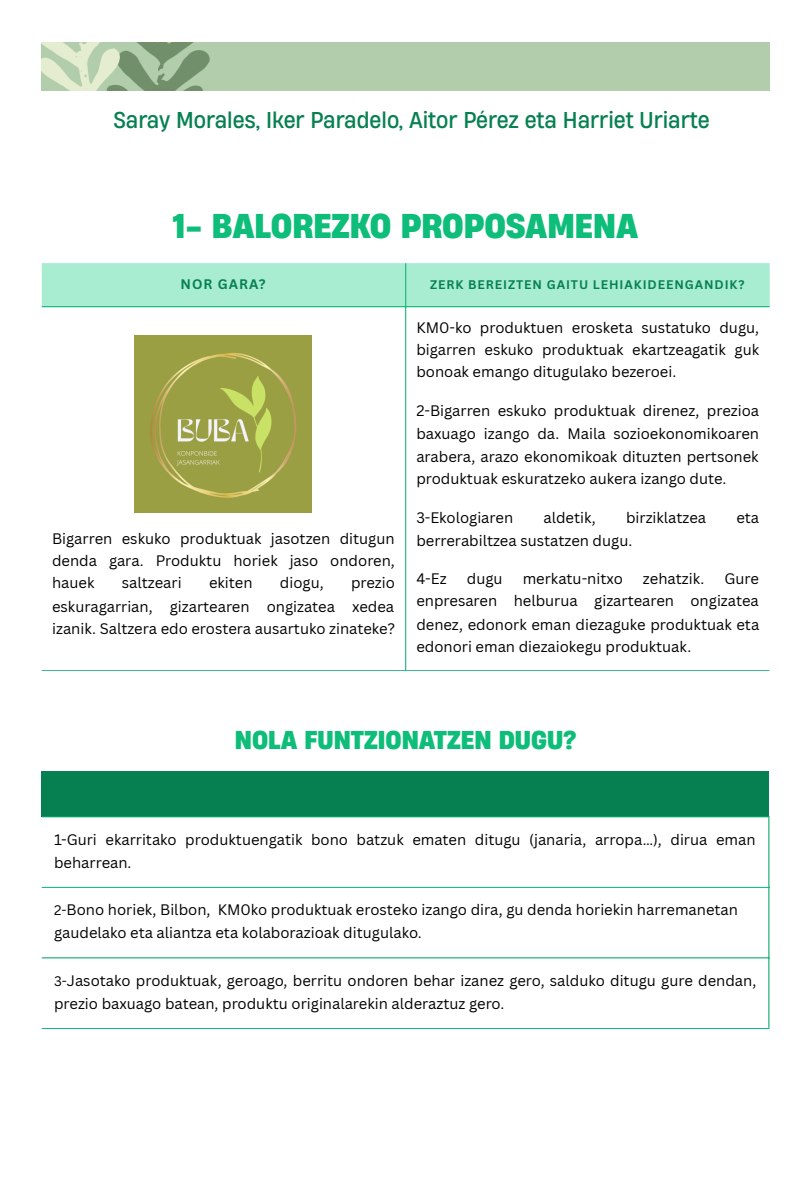
<style>
.page{position:relative;width:810px;height:1181px;background:#fff}
.page>*{position:absolute;margin:0;border:0;box-sizing:border-box;transform-origin:0 0}
.t1{font:700 32.25px "Heading Now 66";color:#0dbd79}
.t2{font:700 24.3px "Heading Now 66";color:#0dbd79}
.t3{font:21.6px "Heading Now 64";color:#068051}
.t4{font:14.85px/22.5px "Canva Sans";color:#000;text-align:justify}
.t5{font:700 13.5px "Canva Sans";letter-spacing:.075em;color:#068051}
.t6{font:700 12.15px "Canva Sans";letter-spacing:.075em;color:#068051}
.s1{font-size:13.5px}
</style>
<div class="page">
<img style="left:42px;top:42px;width:728px;height:48px">
<div style="left:42px;top:263px;width:728px;height:44px;background:#a8edd2"></div>
<img style="left:135px;top:335px;width:177px;height:177px">
<hr style="left:405px;top:263px;width:1px;height:407px;background:#0dbd79">
<hr style="left:42px;top:306px;width:727px;height:1px;background:#0dbd79">
<hr style="left:42px;top:670px;width:727px;height:1px;background:#0dbd79">
<div style="left:42px;top:772px;width:727px;height:45px;background:#068051"></div>
<hr style="left:768px;top:817px;width:1px;height:211px;background:#0dbd79">
<hr style="left:42px;top:816px;width:727px;height:1px;background:#0dbd79">
<hr style="left:42px;top:886px;width:727px;height:1px;background:#0dbd79">
<hr style="left:42px;top:957px;width:727px;height:1px;background:#0dbd79">
<hr style="left:42px;top:1028px;width:727px;height:1px;background:#0dbd79">
<p class="t3" style="left:113px;top:105px;width:598px">Saray Morales, Iker Paradelo, Aitor Pérez eta Harriet Uriarte</p>
<p class="t1" style="left:173px;top:204px;width:466px">1- BALOREZKO PROPOSAMENA</p>
<p class="t5" style="left:180px;top:274px;width:87px">NOR GARA?</p>
<p class="t6" style="left:430px;top:276px;width:316px">ZERK BEREIZTEN GAITU LEHIAKIDEENGANDIK?</p>
<p class="t4" style="left:52px;top:527px;width:344px">Bigarren eskuko produktuak jasotzen ditugun denda gara. Produktu horiek jaso ondoren, hauek</p>
<p class="t4" style="left:52px;top:571px;width:344px;text-indent:299px">prezio eskuragarrian, gizartearen ongizatea xedea izanik. Saltzera edo erostera ausartuko zinateke?</p>
<p class="t4" style="left:122px;top:571px;width:61px">saltzeari</p>
<p class="t4" style="left:209px;top:571px;width:45px">ekiten</p>
<p class="t4" style="left:280px;top:571px;width:45px">diogu,</p>
<p class="t4" style="left:416px;top:316px;width:344px">KM0-ko produktuen erosketa sustatuko dugu, bigarren eskuko produktuak ekartzeagatik guk bonoak emango ditugulako bezeroei.</p>
<p class="t4" style="left:416px;top:399px;width:344px">2-Bigarren eskuko produktuak direnez, prezioa baxuago izango da. Maila sozioekonomikoaren arabera, arazo ekonomikoak dituzten pertsonek produktuak eskuratzeko aukera izango dute.</p>
<p class="t4" style="left:416px;top:505px;width:98px">3-Ekologiaren</p>
<p class="t4" style="left:543px;top:505px;width:54px">aldetik,</p>
<p class="t4" style="left:626px;top:505px;width:82px">birziklatzea</p>
<p class="t4" style="left:736px;top:505px;width:24px">eta</p>
<p class="t4" style="left:416px;top:529px;width:218px">berrerabiltzea sustatzen dugu.</p>
<p class="t4" style="left:416px;top:567px;width:32px">4-Ez</p>
<p class="t4" style="left:467px;top:567px;width:37px">dugu</p>
<p class="t4" style="left:523px;top:567px;width:102px">merkatu-nitxo</p>
<p class="t4" style="left:643px;top:567px;width:63px">zehatzik.</p>
<p class="t4" style="left:416px;top:567px;width:344px;text-indent:308px">Gure enpresaren helburua gizartearen ongizatea denez, edonork eman diezaguke produktuak eta edonori eman diezaiokegu produktuak.</p>
<p class="t2" style="left:235px;top:723px;width:343px">NOLA FUNTZIONATZEN DUGU?</p>
<p class="t4" style="left:54px;top:827px;width:703px;line-height:23.2px">1-Guri ekarritako produktuengatik bono batzuk ematen ditugu (janaria, arropa…), dirua eman beharrean.</p>
<p class="t4" style="left:54px;top:897px;width:685px;line-height:23.2px"><span class="s1">2-</span>Bono horiek, Bilbon, KM0ko produktuak erosteko izango dira, gu denda horiekin harremanetan gaudelako eta aliantza eta kolaborazioak ditugulako.</p>
<p class="t4" style="left:54px;top:968px;width:704px;line-height:23.2px"><span class="s1">3-</span>Jasotako produktuak, geroago, berritu ondoren behar izanez gero, salduko ditugu gure dendan, prezio baxuago batean, produktu originalarekin alderaztuz gero.</p>
</div>
